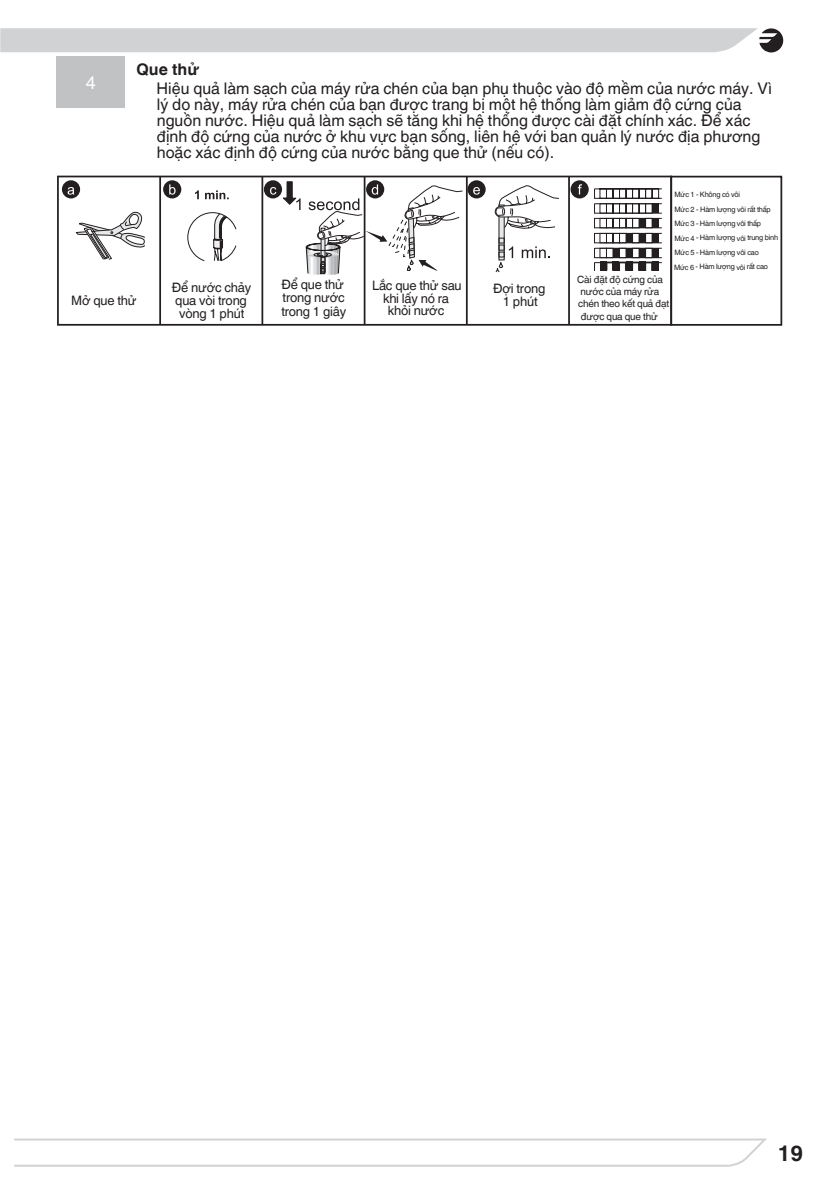
<style>
.page{position:relative;width:840px;height:1191px;background:#fff}
.page>*{position:absolute;margin:0;border:0;box-sizing:border-box;transform-origin:0 0}
.t1{font:700 22px "Helvetica World";color:#231f20}
.t2{font:18px "Helvetica World";color:#fff}
.t3{font:16px/16px "Helvetica World";color:#231f20}
.t4{font:700 16px "Helvetica World";color:#231f20}
.t5{font:13px/13.2px "Helvetica World";letter-spacing:-.015em;color:#231f20;text-align:center}
.t6{font:10px/12px "Helvetica World";letter-spacing:-.02em;color:#231f20}
.t7{font:7.4px/14.6px "Helvetica World";letter-spacing:-.025em;color:#231f20}
.s1{font-style:inherit}
</style>
<div class="page">
<svg style="left:14px;top:1138px;width:752px;height:29px"></svg>
<svg style="left:0;top:28px;width:782px;height:24px;background:#cfd0d2"></svg>
<div style="left:57px;top:57px;width:68px;height:51px;background:#c1c2c4"></div>
<hr style="left:57px;top:176px;width:103px;height:1px;background:#231f20">
<hr style="left:57px;top:177px;width:2px;height:147px;background:#231f20">
<hr style="left:160px;top:176px;width:102px;height:1px;background:#231f20">
<hr style="left:159px;top:177px;width:2px;height:147px;background:#231f20">
<hr style="left:262px;top:176px;width:102px;height:1px;background:#231f20">
<hr style="left:261px;top:177px;width:2px;height:147px;background:#231f20">
<hr style="left:364px;top:176px;width:102px;height:1px;background:#231f20">
<hr style="left:363px;top:177px;width:2px;height:147px;background:#231f20">
<hr style="left:466px;top:176px;width:102px;height:1px;background:#231f20">
<hr style="left:465px;top:177px;width:2px;height:147px;background:#231f20">
<hr style="left:568px;top:176px;width:103px;height:1px;background:#231f20">
<hr style="left:568px;top:177px;width:1px;height:147px;background:#231f20">
<hr style="left:57px;top:324px;width:103px;height:2px;background:#231f20">
<hr style="left:160px;top:324px;width:102px;height:2px;background:#231f20">
<hr style="left:262px;top:324px;width:102px;height:2px;background:#231f20">
<hr style="left:364px;top:324px;width:102px;height:2px;background:#231f20">
<hr style="left:466px;top:324px;width:102px;height:2px;background:#231f20">
<hr style="left:568px;top:324px;width:103px;height:2px;background:#231f20">
<div style="left:62px;top:180px;width:18px;height:18px;background:#231f20;border-radius:50%"></div>
<svg style="left:76px;top:211px;width:69px;height:49px"></svg>
<svg style="left:187px;top:212px;width:50px;height:50px"></svg>
<svg style="left:68px;top:187px;width:6px;height:8px"></svg>
<div style="left:163px;top:180px;width:18px;height:18px;background:#231f20;border-radius:50%"></div>
<svg style="left:169px;top:184px;width:6px;height:11px"></svg>
<div style="left:264px;top:180px;width:18px;height:18px;background:#231f20;border-radius:50%"></div>
<svg style="left:270px;top:187px;width:6px;height:8px"></svg>
<svg style="left:366px;top:180px;width:18px;height:18px"></svg>
<div style="left:467px;top:180px;width:18px;height:18px;background:#231f20;border-radius:50%"></div>
<svg style="left:473px;top:187px;width:6px;height:8px"></svg>
<div style="left:570px;top:180px;width:18px;height:18px;background:#231f20;border-radius:50%"></div>
<svg style="left:195px;top:190px;width:33px;height:9px"></svg>
<svg style="left:283px;top:181px;width:17px;height:29px"></svg>
<div style="left:670px;top:176px;width:111px;height:150px;border:2px solid #231f20"></div>
<svg style="left:306px;top:184px;width:157px;height:91px"></svg>
<svg style="left:494px;top:184px;width:167px;height:88px"></svg>
<div style="left:600px;top:261px;width:6px;height:9px;background:#231f20"></div>
<p class="t2" style="left:86px;top:72px;width:12px">4</p>
<p class="t4" style="left:136px;top:60px;width:64px">Que thử</p>
<p class="t3" style="left:156px;top:81px;width:616px">Hiệu quả làm sạch của máy rửa chén của bạn phụ thuộc vào độ mềm của nước máy. Vì lý do này, máy rửa chén của bạn được trang bị một hệ thống làm giảm độ cứng của nguồn nước. Hiệu quả làm sạch sẽ tăng khi hệ thống được cài đặt chính xác. Để xác định độ cứng của nước ở khu vực bạn sống, liên hệ với ban quản lý nước địa phương hoặc xác định độ cứng của nước bằng que thử (nếu có).</p>
<p class="t7" style="left:673px;top:187px;width:106px">Mức 1 - Không có vôi<br>Mức 2 - Hàm lượng vôi rất thấp<br>Mức 3 - Hàm lượng vôi thấp<br>Mức 4 - Hàm lượng vôi trung bình<br>Mức 5 - Hàm lượng vôi cao<br>Mức 6 - Hàm lượng vôi rất cao</p>
<p class="t5" style="left:71px;top:294px;width:67px">Mở que thử</p>
<p class="t5" style="left:172px;top:280px;width:81px">Để nước chảy qua vòi trong vòng 1 phút</p>
<p class="t5" style="left:281px;top:278px;width:66px;text-align:left">Để que thử trong nước trong 1 giây</p>
<p class="t5" style="left:372px;top:279px;width:91px;line-height:12.6px">Lắc que thử sau khi lấy nó ra khỏi nước</p>
<p class="t5" style="left:493px;top:282px;width:54px">Đợi trong<br>1 phút</p>
<p class="t6" style="left:577px;top:273px;width:93px">Cài đặt độ cứng của nước của máy rửa <span class="s1">chén</span> theo kết quả đạt</p>
<p class="t6" style="left:580px;top:311px;width:78px">được qua que thử</p>
<h1 class="t1" style="left:777px;top:1141px;width:27px">19</h1>
</div>
